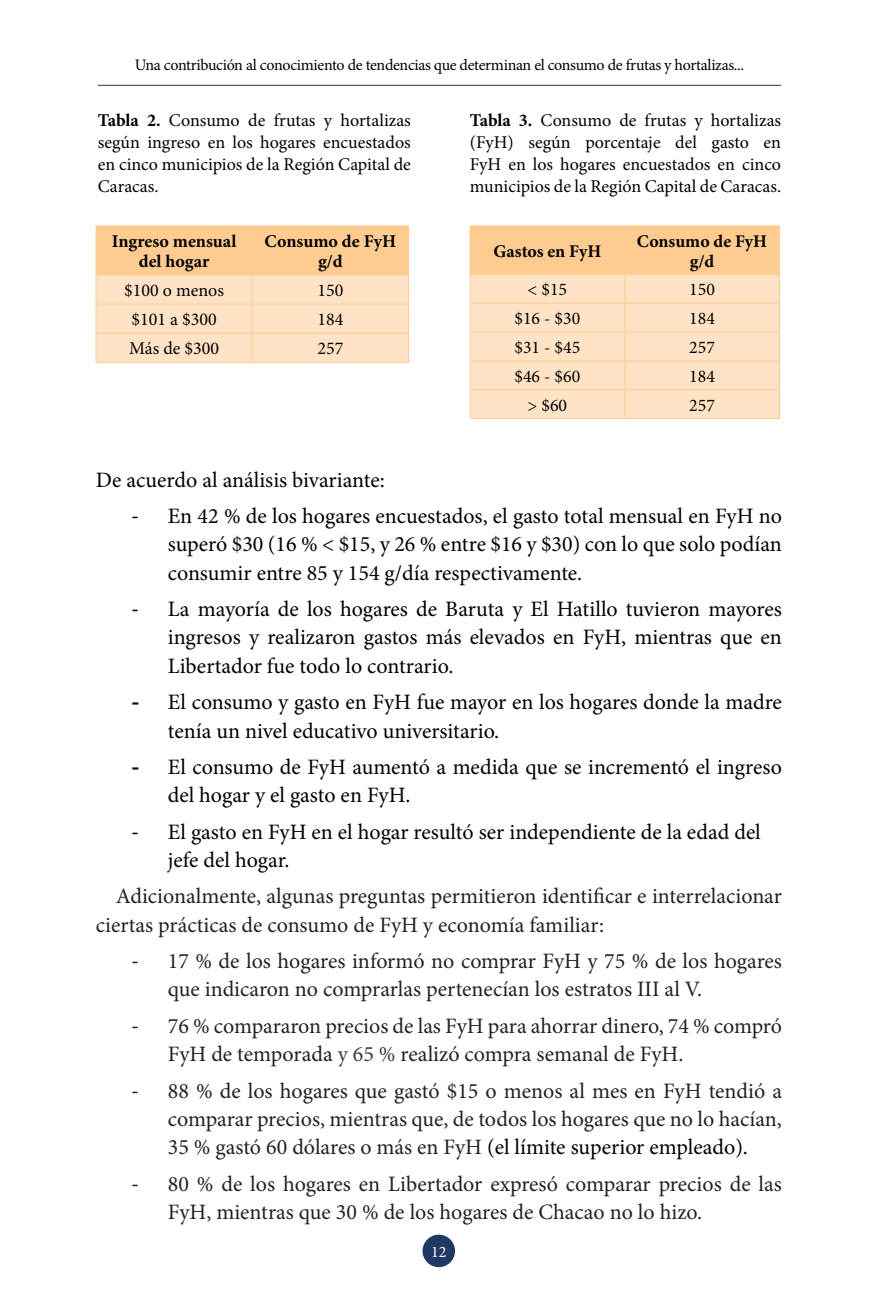
<style>
.page{position:relative;width:879px;height:1304px;background:#fff}
.page>*{position:absolute;margin:0;border:0;box-sizing:border-box;transform-origin:0 0}
.t1{font:22px/28.4px "Minion Pro";color:#222}
.t2{font:22px/28.4px "Minion Pro";color:#000}
.t3{font:18px/22px "Minion Pro";color:#000;text-align:justify}
.t4{font:700 18px/20px "Minion Pro";color:#000;text-align:center}
.t5{font:17.8px "Minion Pro";color:#000}
.t6{font:700 17.8px/19.8px "Minion Pro";color:#000;text-align:center}
.t7{font:16px "Minion Pro";letter-spacing:-.02em;color:#000}
.t8{font:16px "Minion Pro";color:#fff}
.s1{font-weight:700}
.s2{font-family:"Calibri"}
.s3{font-family:"Arial"}
.s4{color:#413c30}
.s5{color:#000}
</style>
<div class="page">
<div style="left:422px;top:1235px;width:33px;height:32px;background:#203864;border-radius:50%"></div>
<hr style="left:98px;top:85px;width:683px;height:1px;background:#203864">
<svg style="left:470px;top:226px;width:310px;height:192px;background:#fedcb6"></svg>
<hr style="left:470px;top:418px;width:155px;height:1px;background:#fecc91">
<hr style="left:625px;top:418px;width:154px;height:1px;background:#fecc91">
<svg style="left:96px;top:226px;width:313px;height:136px;background:#fedab1"></svg>
<hr style="left:96px;top:362px;width:156px;height:1px;background:#fecc91">
<hr style="left:252px;top:362px;width:157px;height:1px;background:#fecc91">
<p class="t7" style="left:135px;top:55px;width:611px">Una contribución al conocimiento de tendencias que determinan el consumo de frutas y hortalizas...</p>
<p class="t3" style="left:98px;top:110px;width:314px"><span class="s1">Tabla 2.</span> Consumo de frutas y hortalizas según ingreso en los hogares encuestados en cinco municipios de la Región Capital de Caracas.</p>
<p class="t3" style="left:470px;top:110px;width:313px"><span class="s1">Tabla 3.</span> Consumo de frutas y hortalizas (FyH) según porcentaje del gasto en FyH en los hogares encuestados en cinco municipios de la Región Capital de Caracas.</p>
<p class="t4" style="left:112px;top:231px;width:126px">Ingreso mensual del hogar</p>
<p class="t4" style="left:265px;top:231px;width:133px">Consumo de FyH g/d</p>
<p class="t3" style="left:124px;top:279px;width:101px">$100 o menos</p>
<p class="t3" style="left:317px;top:279px;width:27px">150</p>
<p class="t3" style="left:132px;top:309px;width:87px">$101 a $300</p>
<p class="t3" style="left:317px;top:309px;width:27px">184</p>
<p class="t3" style="left:129px;top:338px;width:92px">Más de $300</p>
<p class="t3" style="left:317px;top:338px;width:27px">257</p>
<p class="t6" style="left:493px;top:241px;width:109px">Gastos en FyH</p>
<p class="t6" style="left:637px;top:231px;width:132px">Consumo de FyH g/d</p>
<p class="t5" style="left:527px;top:278px;width:41px">&lt; $15</p>
<p class="t5" style="left:689px;top:278px;width:27px">150</p>
<p class="t5" style="left:514px;top:307px;width:67px">$16 - $30</p>
<p class="t5" style="left:689px;top:307px;width:27px">184</p>
<p class="t5" style="left:514px;top:335px;width:67px">$31 - $45</p>
<p class="t5" style="left:689px;top:335px;width:27px">257</p>
<p class="t5" style="left:514px;top:364px;width:67px">$46 - $60</p>
<p class="t5" style="left:689px;top:364px;width:27px">184</p>
<p class="t5" style="left:527px;top:393px;width:41px">&gt; $60</p>
<p class="t5" style="left:689px;top:393px;width:27px">257</p>
<p class="t2" style="left:96px;top:465px;width:290px">De acuerdo al análisis bivariante:</p>
<p class="t2" style="left:168px;top:502px;width:616px;text-align:justify;text-indent:-36px"><span class="s2">-</span> En 42 % de los hogares encuestados, el gasto total mensual en FyH no superó $30 (16 % &lt; $15, y 26 % entre $16 y $30) con lo que solo podían consumir entre 85 y 154 g/día respectivamente.</p>
<p class="t2" style="left:168px;top:595px;width:616px;text-align:justify;text-indent:-36px"><span class="s2">-</span> La mayoría de los hogares de Baruta y El Hatillo tuvieron mayores ingresos y realizaron gastos más elevados en FyH, mientras que en Libertador fue todo lo contrario.</p>
<p class="t2" style="left:168px;top:688px;width:615px;text-indent:-36px"><span class="s3">-</span> El consumo y gasto en FyH fue mayor en los hogares donde la madre tenía un nivel educativo universitario.</p>
<p class="t2" style="left:168px;top:753px;width:615px;text-indent:-36px"><span class="s3">-</span> El consumo de FyH aumentó a medida que se incrementó el ingreso del hogar y el gasto en FyH.</p>
<p class="t2" style="left:168px;top:817px;width:594px;text-indent:-36px"><span class="s2">-</span> El gasto en FyH en el hogar resultó ser independiente de la edad del jefe del hogar.</p>
<p class="t1" style="left:96px;top:882px;width:687px;text-indent:20px">Adicionalmente, algunas preguntas permitieron identificar e interrelacionar ciertas prácticas de consumo de FyH y economía familiar:</p>
<p class="t1" style="left:168px;top:947px;width:615px;text-indent:-36px"><span class="s2">-</span> 17 % de los hogares informó no comprar FyH y 75 % de los hogares que indicaron no comprarlas pertenecían los estratos III al V.</p>
<p class="t1" style="left:168px;top:1012px;width:616px;text-indent:-36px"><span class="s2">-</span> 76 % compararon precios de las FyH para ahorrar dinero, 74 % compró<br>FyH de temporada <span class="s4">y 65 %</span> realizó compra semanal de FyH.</p>
<p class="t1" style="left:168px;top:1076px;width:616px;text-align:justify;text-indent:-36px"><span class="s2">-</span> 88 % de los hogares que gastó $15 o menos al mes en FyH tendió a comparar precios, mientras que, de todos los hogares que no lo hacían, 35 % gastó 60 dólares o más en FyH <span class="s5">(el límite superior empleado).</span></p>
<p class="t1" style="left:168px;top:1169px;width:615px;text-indent:-36px"><span class="s2">-</span> 80 % de los hogares en Libertador expresó comparar precios de las<br>FyH, mientras que 30 % de los hogares de Chacao no lo hizo.</p>
<p class="t8" style="left:431px;top:1241px;width:17px">12</p>
</div>
